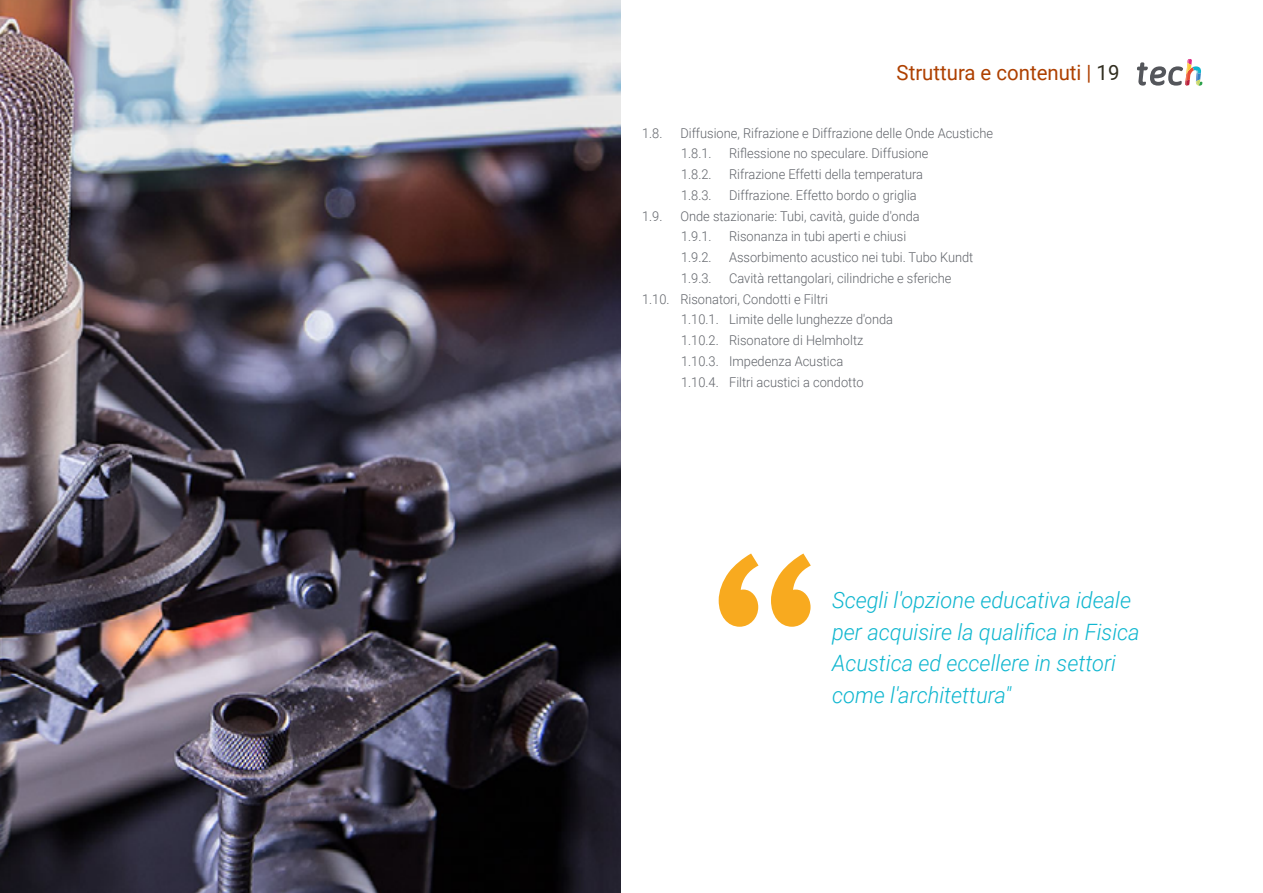
<style>
.page{position:relative;width:1263px;height:893px;background:#fff}
.page>*{position:absolute;margin:0;border:0;box-sizing:border-box;transform-origin:0 0}
.t1{font:italic 300 22.5px/31.5px "Roboto";color:#0fb6cf}
.t2{font:21px "Roboto";color:#ae4000}
.t3{font:300 13.5px/20.7px "Roboto";color:#61646a;scale:.95 1}
.s1{color:#312e20}
</style>
<div class="page">
<img style="left:0;top:0;width:621px;height:893px">
<svg style="left:719px;top:553px;width:92px;height:74px"></svg>
<svg style="left:1137px;top:59px;width:65px;height:27px"></svg>
<h2 class="t2" style="left:897px;top:57px;width:224px">Struttura e contenuti | <span class="s1">19</span></h2>
<p class="t3" style="left:642px;top:122px;width:23px">1.8.</p>
<p class="t3" style="left:680px;top:122px;width:331px">Diffusione, Rifrazione e Diffrazione delle Onde Acustiche<br>1.8.1.</p>
<p class="t3" style="left:729px;top:143px;width:211px">Riflessione no speculare. Diffusione</p>
<p class="t3" style="left:681px;top:164px;width:34px">1.8.2.</p>
<p class="t3" style="left:729px;top:164px;width:206px">Rifrazione Effetti della temperatura</p>
<p class="t3" style="left:681px;top:184px;width:34px">1.8.3.</p>
<p class="t3" style="left:729px;top:184px;width:199px">Diffrazione. Effetto bordo o griglia</p>
<p class="t3" style="left:642px;top:205px;width:23px">1.9.</p>
<p class="t3" style="left:680px;top:205px;width:253px">Onde stazionarie: Tubi, cavità, guide d'onda<br>1.9.1.</p>
<p class="t3" style="left:729px;top:226px;width:188px">Risonanza in tubi aperti e chiusi</p>
<p class="t3" style="left:681px;top:247px;width:34px">1.9.2.</p>
<p class="t3" style="left:729px;top:247px;width:259px">Assorbimento acustico nei tubi. Tubo Kundt</p>
<p class="t3" style="left:681px;top:267px;width:34px">1.9.3.</p>
<p class="t3" style="left:729px;top:267px;width:236px">Cavità rettangolari, cilindriche e sferiche</p>
<p class="t3" style="left:642px;top:288px;width:197px">1.10. Risonatori, Condotti e Filtri</p>
<p class="t3" style="left:681px;top:309px;width:225px">1.10.1. Limite delle lunghezze d'onda</p>
<p class="t3" style="left:681px;top:330px;width:193px">1.10.2. Risonatore di Helmholtz</p>
<p class="t3" style="left:681px;top:350px;width:172px">1.10.3. Impedenza Acustica</p>
<p class="t3" style="left:681px;top:371px;width:194px">1.10.4. Filtri acustici a condotto</p>
<h1 class="t1" style="left:832px;top:583px;width:309px">Scegli l'opzione educativa ideale per acquisire la qualifica in Fisica<br>Acustica ed eccellere in settori come l'architettura"</h1>
</div>
